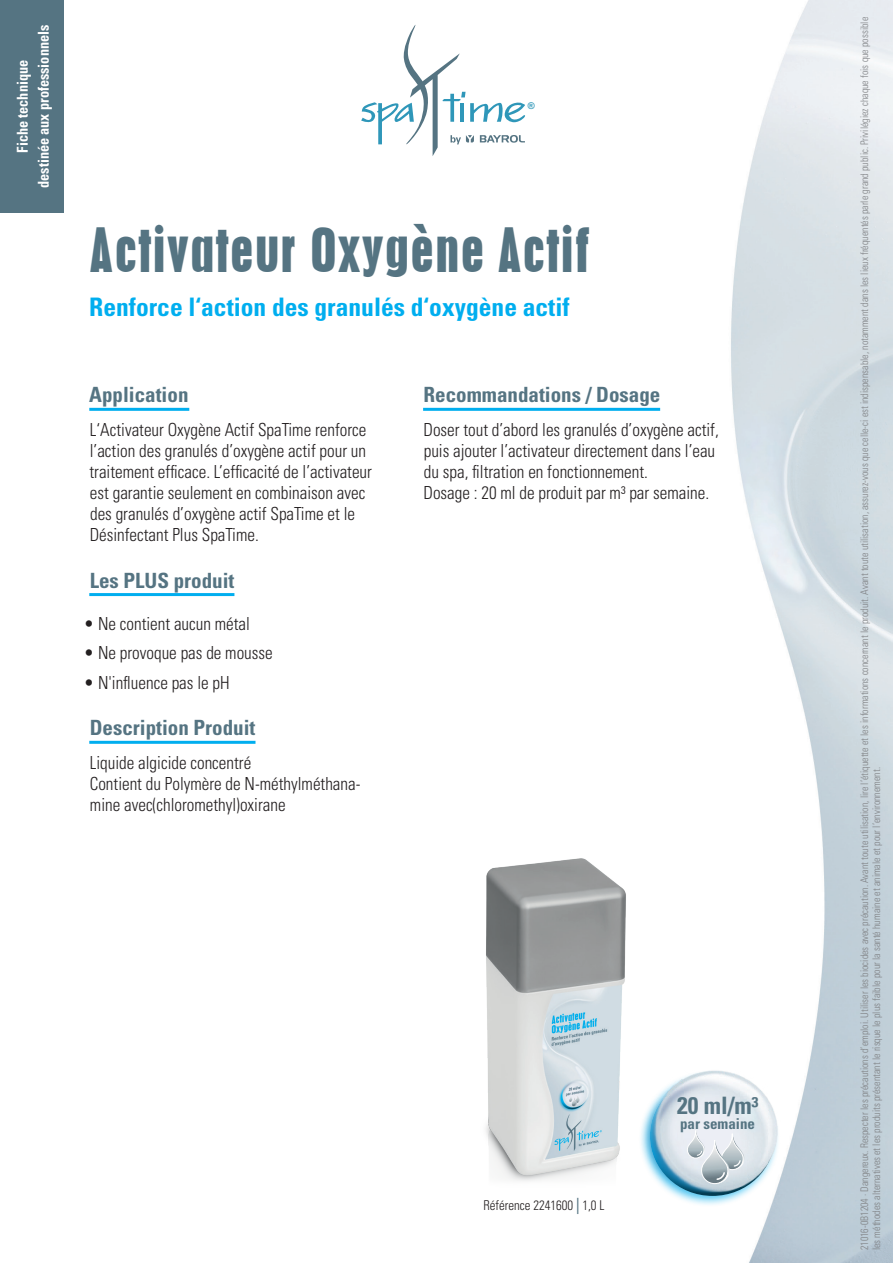
<style>
.page{position:relative;width:893px;height:1263px;background:#fff}
.page>*{position:absolute;margin:0;border:0;box-sizing:border-box;transform-origin:0 0}
.Produktname{font:54px "Cupido";letter-spacing:.025em;color:#557482;scale:.9 1}
.Einführung{font:700 condensed 25.5px "Univers LT Std";color:#00aeef}
.Produkt_Subhead{font:700 condensed 24px "Univers LT Std";color:#557482}
.Kategorien{font:700 condensed 21px "Univers LT Std";color:#557482}
.Fließtext{font:300 condensed 18px/21px "Univers LT Std";color:#231f20;scale:.95 1}
.Aufzählung{font:300 condensed 18px "Univers LT Std";color:#231f20;scale:.95 1}
.Fließtext-2{font:700 condensed 15px "Univers LT Std";color:#fff;scale:.95 1}
.Produkt_Subhead-2{font:700 condensed 15px "Univers LT Std";color:#557482}
.Artikelnummer{font:300 condensed 13.5px "Univers LT Std";color:#231f20;scale:.95 1}
.Artikelnummer-2{font:300 condensed 10.5px/12px "Univers LT Std";color:#808285;scale:.95 1}
.t1{font:700 9.3px "Arial";color:#2f97b9}
.s1{font-weight:400;font-stretch:normal;font-size:16.2px;color:#557482}
</style>
<div class="page">
<svg style="left:361px;top:25px;width:164px;height:131px"></svg>
<img style="left:731px;top:0;width:162px;height:1263px">
<div style="left:0;top:0;width:64px;height:213px;background:#557482"></div>
<img style="left:486px;top:858px;width:140px;height:323px">
<hr style="left:89px;top:408px;width:100px;height:3px;background:#00aeef">
<hr style="left:89px;top:593px;width:145px;height:3px;background:#00aeef">
<hr style="left:89px;top:741px;width:166px;height:3px;background:#00aeef">
<hr style="left:423px;top:408px;width:237px;height:3px;background:#00aeef">
<img style="left:600px;top:1028px;width:224px;height:215px">
<svg style="left:723px;top:1134px;width:21px;height:35px"></svg>
<svg style="left:721px;top:1133px;width:22px;height:36px"></svg>
<div style="left:721px;top:1133px;width:22px;height:37px;border:1px solid #fff;border-radius:11px"></div>
<svg style="left:734px;top:1160px;width:7px;height:7px"></svg>
<div style="left:688px;top:1130px;width:17px;height:28px;background:#eceef5;border-radius:8px"></div>
<svg style="left:687px;top:1130px;width:17px;height:28px"></svg>
<div style="left:687px;top:1130px;width:17px;height:28px;border:1px solid #fff;border-radius:8px"></div>
<svg style="left:697px;top:1151px;width:4px;height:5px"></svg>
<svg style="left:703px;top:1140px;width:26px;height:43px"></svg>
<svg style="left:702px;top:1140px;width:26px;height:43px"></svg>
<div style="left:701px;top:1140px;width:27px;height:44px;border:1px solid #fff;border-radius:13px"></div>
<svg style="left:716px;top:1172px;width:9px;height:8px"></svg>
<p class="Fließtext-2" style="left:34px;top:188px;width:173px;rotate:-90deg">destinée aux professionnels</p>
<p class="Artikelnummer-2" style="left:858px;top:1250px;width:1299px;rotate:-90deg">21016-0B1204 · Dangereux. Respecter les précautions d’emploi. Utiliser les biocides avec précaution. Avant toute utilisation, lire l’étiquette et les informations concernant le produit. Avant toute utilisation, assurez-vous que celle-ci est indispensable, notamment dans les lieux fréquentés parle grand public. Privilégiez chaque fois que possible les méthodes alternatives et les produits présentant le risque le plus faible pour la santé humaine et animale et pour l’environnement.</p>
<p class="Fließtext-2" style="left:13px;top:153px;width:99px;rotate:-90deg">Fiche technique</p>
<p class="t1" style="left:528px;top:99px;width:8px">®</p>
<p class="Produktname" style="left:89px;top:213px;width:557px">Activateur Oxygène Actif</p>
<p class="Einführung" style="left:89px;top:291px;width:482px">Renforce l‘action des granulés d‘oxygène actif</p>
<p class="Kategorien" style="left:89px;top:382px;width:101px">Application</p>
<p class="Fließtext" style="left:90px;top:419px;width:293px">L‘Activateur Oxygène Actif SpaTime renforce</p>
<p class="Fließtext" style="left:90px;top:440px;width:292px">l’action des granulés d’oxygène actif pour un</p>
<p class="Fließtext" style="left:90px;top:461px;width:299px">traitement efficace. L’efficacité de l’activateur</p>
<p class="Fließtext" style="left:90px;top:482px;width:291px">est garantie seulement en combinaison avec</p>
<p class="Fließtext" style="left:90px;top:503px;width:280px">des granulés d’oxygène actif SpaTime et le</p>
<p class="Fließtext" style="left:90px;top:524px;width:180px">Désinfectant Plus SpaTime.</p>
<p class="Kategorien" style="left:90px;top:567px;width:146px">Les PLUS produit</p>
<p class="Aufzählung" style="left:84px;top:613px;width:176px">• Ne contient aucun métal</p>
<p class="Aufzählung" style="left:84px;top:642px;width:200px">• Ne provoque pas de mousse</p>
<p class="Aufzählung" style="left:84px;top:672px;width:155px">• N'influence pas le pH</p>
<p class="Kategorien" style="left:90px;top:715px;width:167px">Description Produit</p>
<p class="Fließtext" style="left:90px;top:752px;width:171px">Liquide algicide concentré</p>
<p class="Fließtext" style="left:90px;top:773px;width:286px">Contient du Polymère de N-méthylméthana&shy;mine avec(chloromethyl)oxirane</p>
<p class="Kategorien" style="left:424px;top:382px;width:238px">Recommandations / Dosage</p>
<p class="Fließtext" style="left:423px;top:419px;width:312px">Doser tout d’abord les granulés d’oxygène actif, puis ajouter l’activateur directement dans l’eau du spa, filtration en fonctionnement.</p>
<p class="Fließtext" style="left:423px;top:482px;width:302px">Dosage : 20 ml de produit par m³ par semaine.</p>
<p class="Produkt_Subhead" style="left:677px;top:1090px;width:83px">20 ml/m3</p>
<p class="Produkt_Subhead-2" style="left:680px;top:1114px;width:76px">par semaine</p>
<p class="Artikelnummer" style="left:483px;top:1197px;width:129px">Référence 2241600 <span class="s1">|</span> 1,0 L</p>
</div>
